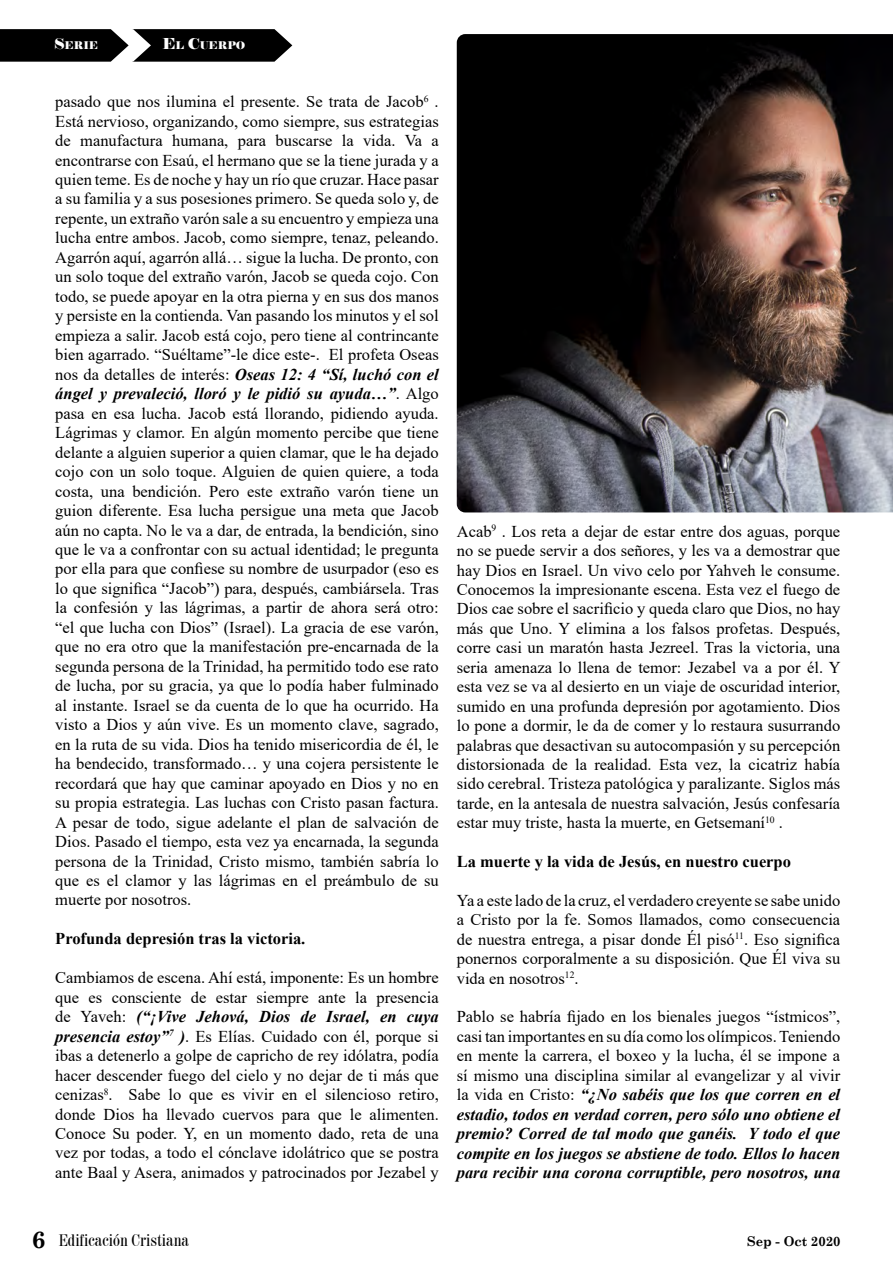
<style>
.page{position:relative;width:893px;height:1263px;background:#fff}
.page>*{position:absolute;margin:0;border:0;box-sizing:border-box;transform-origin:0 0}
.t1{font:16.5px/19.5px "Times New Roman";color:#000;text-align:justify}
.t2{font:italic 700 16.5px/19.5px "Times New Roman";color:#000;text-align:justify}
.t3{font:700 16.5px "Times New Roman";color:#000}
.t4{font:condensed 16.5px "Century 725 BT";color:#000}
.t5{font:700 13.5px "Century Schoolbook";color:#000;scale:.96 1}
.t6{font:10.5px "Elephant";color:#fff}
.s1{font-size:15px}
.s2{font-weight:700;font-style:italic}
.s3{font-weight:400;font-style:normal}
.s4{font-family:"Century Schoolbook";font-weight:700;font-stretch:normal;font-size:24px}
</style>
<div class="page">
<img style="left:457px;top:34px;width:436px;height:478px">
<svg style="left:0;top:29px;width:292px;height:33px;background:#1d1d1d"></svg>
<p class="t6" style="left:54px;top:38px;width:46px"><span class="s1">S</span>ERIE</p>
<p class="t6" style="left:162px;top:38px;width:84px"><span class="s1">E</span>L <span class="s1">C</span>UERPO</p>
<p class="t1" style="left:55px;top:91px;width:385px">pasado que nos ilumina el presente. Se trata de Jacob<sup>6</sup> .<br>Está nervioso, organizando, como siempre, sus estrategias de manufactura humana, para buscarse la vida. Va a encontrarse con Esaú, el hermano que se la tiene jurada y a quien teme. Es de noche y hay un río que cruzar. Hace pasar a su familia y a sus posesiones primero. Se queda solo y, de repente, un extraño varón sale a su encuentro y empieza una lucha entre ambos. Jacob, como siempre, tenaz, peleando.<br>Agarrón aquí, agarrón allá… sigue la lucha. De pronto, con un solo toque del extraño varón, Jacob se queda cojo. Con todo, se puede apoyar en la otra pierna y en sus dos manos y persiste en la contienda. Van pasando los minutos y el sol empieza a salir. Jacob está cojo, pero tiene al contrincante bien agarrado. “Suéltame”-le dice este-. El profeta Oseas nos da detalles de interés: <span class="s2">Oseas 12: 4 “Sí, luchó con el ángel y prevaleció, lloró y le pidió su ayuda…”</span>. Algo pasa en esa lucha. Jacob está llorando, pidiendo ayuda.<br>Lágrimas y clamor. En algún momento percibe que tiene delante a alguien superior a quien clamar, que le ha dejado cojo con un solo toque. Alguien de quien quiere, a toda costa, una bendición. Pero este extraño varón tiene un guion diferente. Esa lucha persigue una meta que Jacob aún no capta. No le va a dar, de entrada, la bendición, sino que le va a confrontar con su actual identidad; le pregunta por ella para que confiese su nombre de usurpador (eso es lo que significa “Jacob”) para, después, cambiársela. Tras la confesión y las lágrimas, a partir de ahora será otro: “el que lucha con Dios” (Israel). La gracia de ese varón, que no era otro que la manifestación pre-encarnada de la segunda persona de la Trinidad, ha permitido todo ese rato de lucha, por su gracia, ya que lo podía haber fulminado al instante. Israel se da cuenta de lo que ha ocurrido. Ha visto a Dios y aún vive. Es un momento clave, sagrado, en la ruta de su vida. Dios ha tenido misericordia de él, le ha bendecido, transformado… y una cojera persistente le recordará que hay que caminar apoyado en Dios y no en su propia estrategia. Las luchas con Cristo pasan factura.<br>A pesar de todo, sigue adelante el plan de salvación de Dios. Pasado el tiempo, esta vez ya encarnada, la segunda persona de la Trinidad, Cristo mismo, también sabría lo que es el clamor y las lágrimas en el preámbulo de su muerte por nosotros.</p>
<p class="t3" style="left:55px;top:927px;width:252px">Profunda depresión tras la victoria.</p>
<p class="t1" style="left:55px;top:967px;width:385px">Cambiamos de escena. Ahí está, imponente: Es un hombre que es consciente de estar siempre ante la presencia de Yaveh: <span class="s2">(“¡Vive Jehová, Dios de Israel, en cuya presencia estoy”</span><sup>7</sup> <span class="s2">)</span>. Es Elías. Cuidado con él, porque si ibas a detenerlo a golpe de capricho de rey idólatra, podía hacer descender fuego del cielo y no dejar de ti más que cenizas<sup>8</sup>. Sabe lo que es vivir en el silencioso retiro, donde Dios ha llevado cuervos para que le alimenten.<br>Conoce Su poder. Y, en un momento dado, reta de una vez por todas, a todo el cónclave idolátrico que se postra ante Baal y Asera, animados y patrocinados por Jezabel y</p>
<p class="t1" style="left:457px;top:521px;width:386px">Acab<sup>9</sup> . Los reta a dejar de estar entre dos aguas, porque no se puede servir a dos señores, y les va a demostrar que hay Dios en Israel. Un vivo celo por Yahveh le consume.<br>Conocemos la impresionante escena. Esta vez el fuego de Dios cae sobre el sacrificio y queda claro que Dios, no hay más que Uno. Y elimina a los falsos profetas. Después, corre casi un maratón hasta Jezreel. Tras la victoria, una seria amenaza lo llena de temor: Jezabel va a por él. Y esta vez se va al desierto en un viaje de oscuridad interior, sumido en una profunda depresión por agotamiento. Dios lo pone a dormir, le da de comer y lo restaura susurrando palabras que desactivan su autocompasión y su percepción distorsionada de la realidad. Esta vez, la cicatriz había sido cerebral. Tristeza patológica y paralizante. Siglos más tarde, en la antesala de nuestra salvación, Jesús confesaría estar muy triste, hasta la muerte, en Getsemaní<sup>10</sup> .</p>
<p class="t3" style="left:457px;top:849px;width:336px">La muerte y la vida de Jesús, en nuestro cuerpo</p>
<p class="t1" style="left:457px;top:890px;width:385px">Ya a este lado de la cruz, el verdadero creyente se sabe unido a Cristo por la fe. Somos llamados, como consecuencia de nuestra entrega, a pisar donde Él pisó<sup>11</sup>. Eso significa ponernos corporalmente a su disposición. Que Él viva su vida en nosotros<sup>12</sup>.</p>
<p class="t2" style="left:457px;top:1007px;width:385px"><span class="s3">Pablo se habría fijado en los bienales juegos “ístmicos”, casi tan importantes en su día como los olímpicos. Teniendo en mente la carrera, el boxeo y la lucha, él se impone a sí mismo una disciplina similar al evangelizar y al vivir la vida en Cristo:</span> “¿No sabéis que los que corren en el estadio, todos en verdad corren, pero sólo uno obtiene el premio? Corred de tal modo que ganéis. Y todo el que compite en los juegos se abstiene de todo. Ellos lo hacen para recibir una corona corruptible, pero nosotros, una</p>
<p class="t4" style="left:32px;top:1230px;width:159px"><span class="s4">6</span> Edificación Cristiana</p>
<p class="t5" style="left:747px;top:1231px;width:99px">Sep - Oct 2020</p>
</div>
